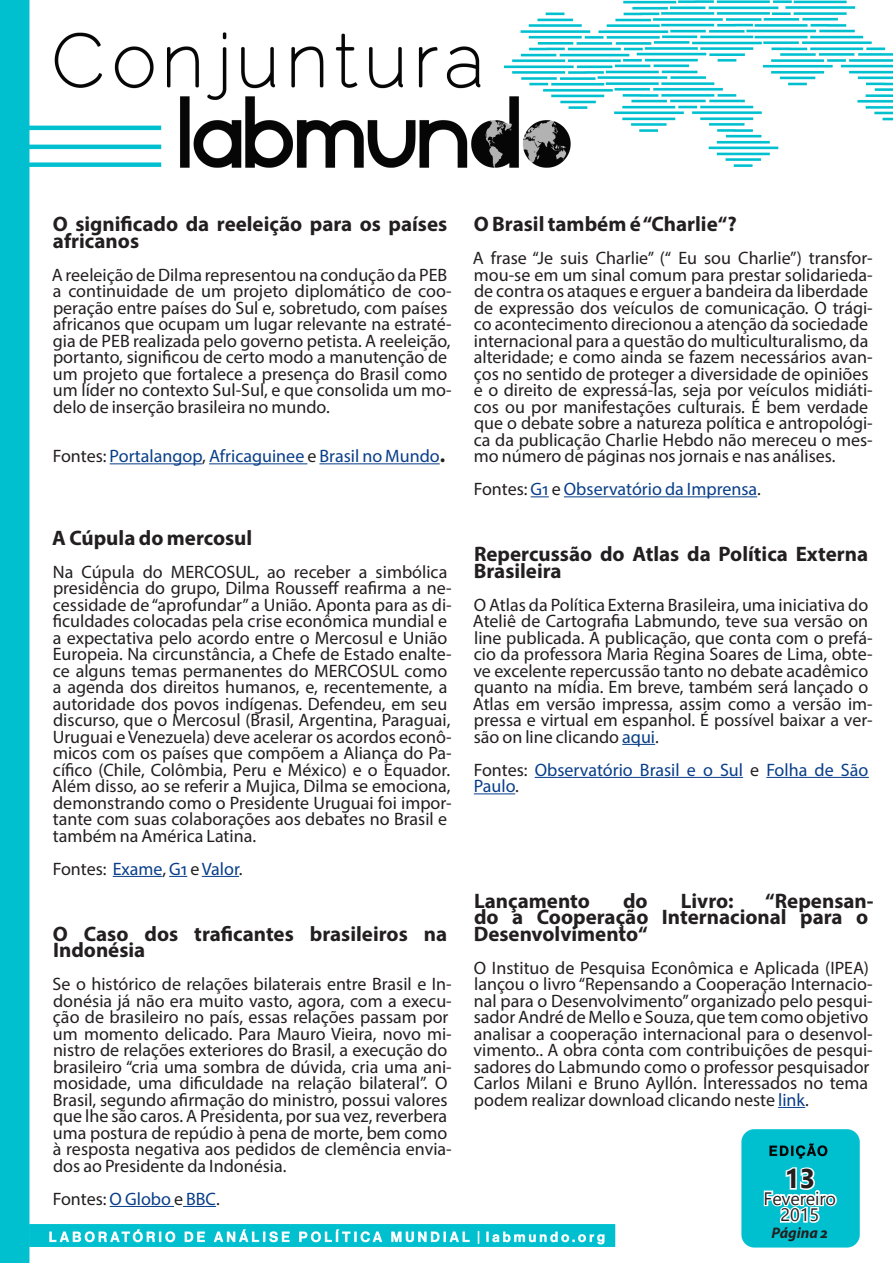
<style>
.page{position:relative;width:893px;height:1263px;background:#fff}
.page>*{position:absolute;margin:0;border:0;box-sizing:border-box;transform-origin:0 0}
.Grandes_col{font:700 27px "Nirmala UI";color:#231f20}
.Grandes_col-2{font:700 21px/16.5px "Myriad Pro";color:#231f20}
.Grandes_col-3{font:18px/16.5px "Myriad Pro";color:#231f20}
.Grandes_col-4{font:18px/16.5px "Myriad Pro";color:#083e89}
.Grandes_col-5{font:18px/16.5px "Nirmala UI";color:#231f20;text-align:center}
.Grandes_col-6{font:italic 700 15.3px "Myriad Pro";color:#231f20}
.s1{color:#231f20}
.s2{font-weight:700;font-size:21px;color:#231f20}
.s3{color:#083e89}
</style>
<div class="page">
<img style="left:0;top:0;width:893px;height:1263px">
<hr style="left:110px;top:463px;width:92px;height:1px;background:#083e89">
<hr style="left:209px;top:463px;width:98px;height:1px;background:#083e89">
<hr style="left:319px;top:463px;width:121px;height:1px;background:#083e89">
<hr style="left:113px;top:876px;width:49px;height:1px;background:#083e89">
<svg style="left:169px;top:876px;width:18px;height:1px"></svg>
<hr style="left:202px;top:876px;width:37px;height:1px;background:#083e89">
<hr style="left:110px;top:1206px;width:64px;height:1px;background:#083e89">
<hr style="left:183px;top:1206px;width:33px;height:1px;background:#083e89">
<svg style="left:531px;top:496px;width:18px;height:1px"></svg>
<hr style="left:564px;top:496px;width:193px;height:1px;background:#083e89">
<hr style="left:622px;top:744px;width:33px;height:1px;background:#083e89">
<hr style="left:535px;top:777px;width:208px;height:1px;background:#083e89">
<hr style="left:766px;top:777px;width:103px;height:1px;background:#083e89">
<hr style="left:474px;top:793px;width:41px;height:1px;background:#083e89">
<svg style="left:778px;top:1107px;width:27px;height:1px"></svg>
<svg style="left:762px;top:1164px;width:76px;height:61px"></svg>
<p class="Grandes_col-2" style="left:53px;top:215px;width:396px">O significado da reeleição para os países africanos</p>
<p class="Grandes_col-3" style="left:52px;top:266px;width:401px">A reeleição de Dilma representou na condução da PEB a continuidade de um projeto diplomático de coo&shy;peração entre países do Sul e, sobretudo, com países africanos que ocupam um lugar relevante na estraté&shy;gia de PEB realizada pelo governo petista. A reeleição, portanto, significou de certo modo a manutenção de um projeto que fortalece a presença do Brasil como um líder no contexto Sul-Sul, e que consolida um mo&shy;delo de inserção brasileira no mundo.</p>
<p class="Grandes_col-4" style="left:53px;top:447px;width:394px"><span class="s1">Fontes:</span> Portalangop<span class="s1">,</span> Africaguinee <span class="s1">e</span> Brasil no Mundo<span class="s2">.</span></p>
<p class="Grandes_col-2" style="left:52px;top:528px;width:202px">A Cúpula do mercosul</p>
<p class="Grandes_col-3" style="left:52px;top:563px;width:401px">Na Cúpula do MERCOSUL, ao receber a simbólica presidência do grupo, Dilma Rousseff reafirma a ne&shy;cessidade de “aprofundar” a União. Aponta para as di&shy;ficuldades colocadas pela crise econômica mundial e a expectativa pelo acordo entre o Mercosul e União Europeia. Na circunstância, a Chefe de Estado enalte&shy;ce alguns temas permanentes do MERCOSUL como a agenda dos direitos humanos, e, recentemente, a autoridade dos povos indígenas. Defendeu, em seu discurso, que o Mercosul (Brasil, Argentina, Paraguai, Uruguai e Venezuela) deve acelerar os acordos econô&shy;micos com os países que compõem a Aliança do Pa&shy;cífico (Chile, Colômbia, Peru e México) e o Equador.<br>Além disso, ao se referir a Mujica, Dilma se emociona, demonstrando como o Presidente Uruguai foi impor&shy;tante com suas colaborações aos debates no Brasil e também na América Latina.</p>
<p class="Grandes_col-4" style="left:53px;top:860px;width:191px"><span class="s1">Fontes:</span> Exame<span class="s1">,</span> G1 <span class="s1">e</span> Valor<span class="s1">.</span></p>
<p class="Grandes_col-2" style="left:53px;top:924px;width:396px">O Caso dos traficantes brasileiros na<br>Indonésia</p>
<p class="Grandes_col-3" style="left:53px;top:975px;width:401px">Se o histórico de relações bilaterais entre Brasil e In&shy;donésia já não era muito vasto, agora, com a execu&shy;ção de brasileiro no país, essas relações passam por um momento delicado. Para Mauro Vieira, novo mi&shy;nistro de relações exteriores do Brasil, a execução do brasileiro “cria uma sombra de dúvida, cria uma ani&shy;mosidade, uma dificuldade na relação bilateral”. O Brasil, segundo afirmação do ministro, possui valores que lhe são caros. A Presidenta, por sua vez, reverbera uma postura de repúdio à pena de morte, bem como à resposta negativa aos pedidos de clemência envia&shy;dos ao Presidente da Indonésia.</p>
<p class="Grandes_col-3" style="left:53px;top:1190px;width:168px">Fontes: <span class="s3">O Globo</span> e <span class="s3">BBC</span>.</p>
<p class="Grandes_col-2" style="left:474px;top:215px;width:264px">O Brasil também é “Charlie“?</p>
<p class="Grandes_col-3" style="left:473px;top:249px;width:401px">A frase “Je suis Charlie” (“ Eu sou Charlie”) transfor&shy;mou-se em um sinal comum para prestar solidarieda&shy;de contra os ataques e erguer a bandeira da liberdade de expressão dos veículos de comunicação. O trági&shy;co acontecimento direcionou a atenção da sociedade internacional para a questão do multiculturalismo, da alteridade; e como ainda se fazem necessários avan&shy;ços no sentido de proteger a diversidade de opiniões e o direito de expressá-las, seja por veículos midiáti&shy;cos ou por manifestações culturais. É bem verdade que o debate sobre a natureza política e antropológi&shy;ca da publicação Charlie Hebdo não mereceu o mes&shy;mo número de páginas nos jornais e nas análises.</p>
<p class="Grandes_col-4" style="left:474px;top:480px;width:289px"><span class="s1">Fontes:</span> G1 <span class="s1">e</span> Observatório da Imprensa<span class="s1">.</span></p>
<p class="Grandes_col-2" style="left:474px;top:545px;width:396px">Repercussão do Atlas da Política Externa<br>Brasileira</p>
<p class="Grandes_col-3" style="left:473px;top:596px;width:401px">O Atlas da Política Externa Brasileira, uma iniciativa do Ateliê de Cartografia Labmundo, teve sua versão on line publicada. A publicação, que conta com o prefá&shy;cio da professora Maria Regina Soares de Lima, obte&shy;ve excelente repercussão tanto no debate acadêmico quanto na mídia. Em breve, também será lançado o Atlas em versão impressa, assim como a versão im&shy;pressa e virtual em espanhol. É possível baixar a ver&shy;são on line clicando <span class="s3">aqui</span>.</p>
<p class="Grandes_col-4" style="left:474px;top:761px;width:396px"><span class="s1">Fontes:</span> Observatório Brasil e o Sul <span class="s1">e</span> Folha de São<br>Paulo<span class="s1">.</span></p>
<p class="Grandes_col-2" style="left:474px;top:891px;width:117px">Lançamento</p>
<p class="Grandes_col-2" style="left:623px;top:891px;width:26px">do</p>
<p class="Grandes_col-2" style="left:681px;top:891px;width:55px">Livro:</p>
<p class="Grandes_col-2" style="left:474px;top:891px;width:401px;text-indent:291px">“Repensan&shy;do a Cooperação Internacional para o<br>Desenvolvimento“</p>
<p class="Grandes_col-3" style="left:473px;top:959px;width:401px">O Instituo de Pesquisa Econômica e Aplicada (IPEA) lançou o livro “Repensando a Cooperação Internacio&shy;nal para o Desenvolvimento” organizado pelo pesqui&shy;sador André de Mello e Souza, que tem como objetivo analisar a cooperação internacional para o desenvol&shy;vimento.. A obra conta com contribuições de pesqui&shy;sadores do Labmundo como o professor pesquisador Carlos Milani e Bruno Ayllón. Interessados no tema podem realizar download clicando neste <span class="s3">link</span>.</p>
<p class="Grandes_col" style="left:784px;top:1158px;width:33px">13</p>
<p class="Grandes_col-5" style="left:764px;top:1189px;width:74px">Fevereiro<br>2015</p>
<p class="Grandes_col-6" style="left:771px;top:1222px;width:58px">Página 2</p>
</div>
